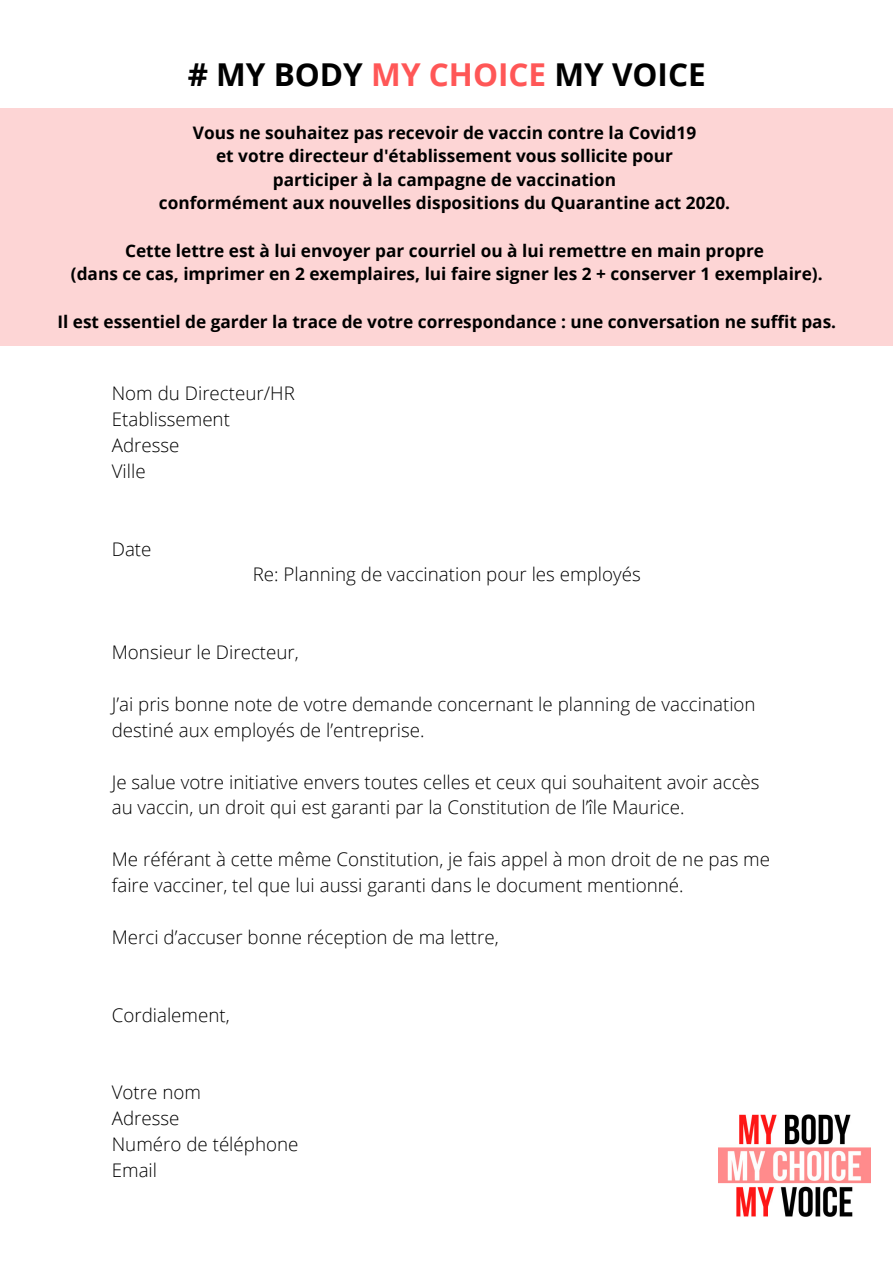
<style>
.page{position:relative;width:893px;height:1263px;background:#fff}
.page>*{position:absolute;margin:0;border:0;box-sizing:border-box;transform-origin:0 0}
.t1{font:700 31.5px "Open Sans";color:#000}
.t2{font:300 18.75px/25.9px "Open Sans";color:#000}
.t3{font:700 17.25px "Open Sans";color:#000}
.s1{color:#ff5757}
</style>
<div class="page">
<img style="left:719px;top:1114px;width:152px;height:103px">
<div style="left:0;top:109px;width:893px;height:237px;background:#fdd5d5"></div>
<p class="t1" style="left:188px;top:52px;width:519px"># MY BODY <span class="s1">MY CHOICE</span> MY VOICE</p>
<p class="t3" style="left:193px;top:120px;width:505px">Vous ne souhaitez pas recevoir de vaccin contre la Covid19</p>
<p class="t3" style="left:216px;top:144px;width:458px">et votre directeur d'établissement vous sollicite pour</p>
<p class="t3" style="left:273px;top:167px;width:345px">participer à la campagne de vaccination</p>
<p class="t3" style="left:159px;top:191px;width:573px">conformément aux nouvelles dispositions du Quarantine act 2020.</p>
<p class="t3" style="left:125px;top:238px;width:640px">Cette lettre est à lui envoyer par courriel ou à lui remettre en main propre</p>
<p class="t3" style="left:71px;top:262px;width:753px">(dans ce cas, imprimer en 2 exemplaires, lui faire signer les 2 + conserver 1 exemplaire).</p>
<p class="t3" style="left:57px;top:309px;width:780px">Il est essentiel de garder la trace de votre correspondance : une conversation ne suffit pas.</p>
<p class="t2" style="left:112px;top:380px;width:184px">Nom du Directeur/HR</p>
<p class="t2" style="left:112px;top:406px;width:120px">Etablissement</p>
<p class="t2" style="left:112px;top:432px;width:69px">Adresse</p>
<p class="t2" style="left:112px;top:458px;width:35px">Ville</p>
<p class="t2" style="left:112px;top:535px;width:41px">Date</p>
<p class="t2" style="left:253px;top:561px;width:389px">Re: Planning de vaccination pour les employés</p>
<p class="t2" style="left:112px;top:639px;width:189px">Monsieur le Directeur,</p>
<p class="t2" style="left:112px;top:691px;width:645px">J’ai pris bonne note de votre demande concernant le planning de vaccination destiné aux employés de l’entreprise.</p>
<p class="t2" style="left:112px;top:768px;width:649px">Je salue votre initiative envers toutes celles et ceux qui souhaitent avoir accès au vaccin, un droit qui est garanti par la Constitution de l’île Maurice.</p>
<p class="t2" style="left:112px;top:846px;width:660px">Me référant à cette même Constitution, je fais appel à mon droit de ne pas me faire vacciner, tel que lui aussi garanti dans le document mentionné.</p>
<p class="t2" style="left:112px;top:924px;width:388px">Merci d’accuser bonne réception de ma lettre,</p>
<p class="t2" style="left:112px;top:1001px;width:120px">Cordialement,</p>
<p class="t2" style="left:112px;top:1079px;width:91px">Votre nom</p>
<p class="t2" style="left:112px;top:1105px;width:69px">Adresse</p>
<p class="t2" style="left:112px;top:1131px;width:188px">Numéro de téléphone</p>
<p class="t2" style="left:112px;top:1156px;width:47px">Email</p>
</div>
